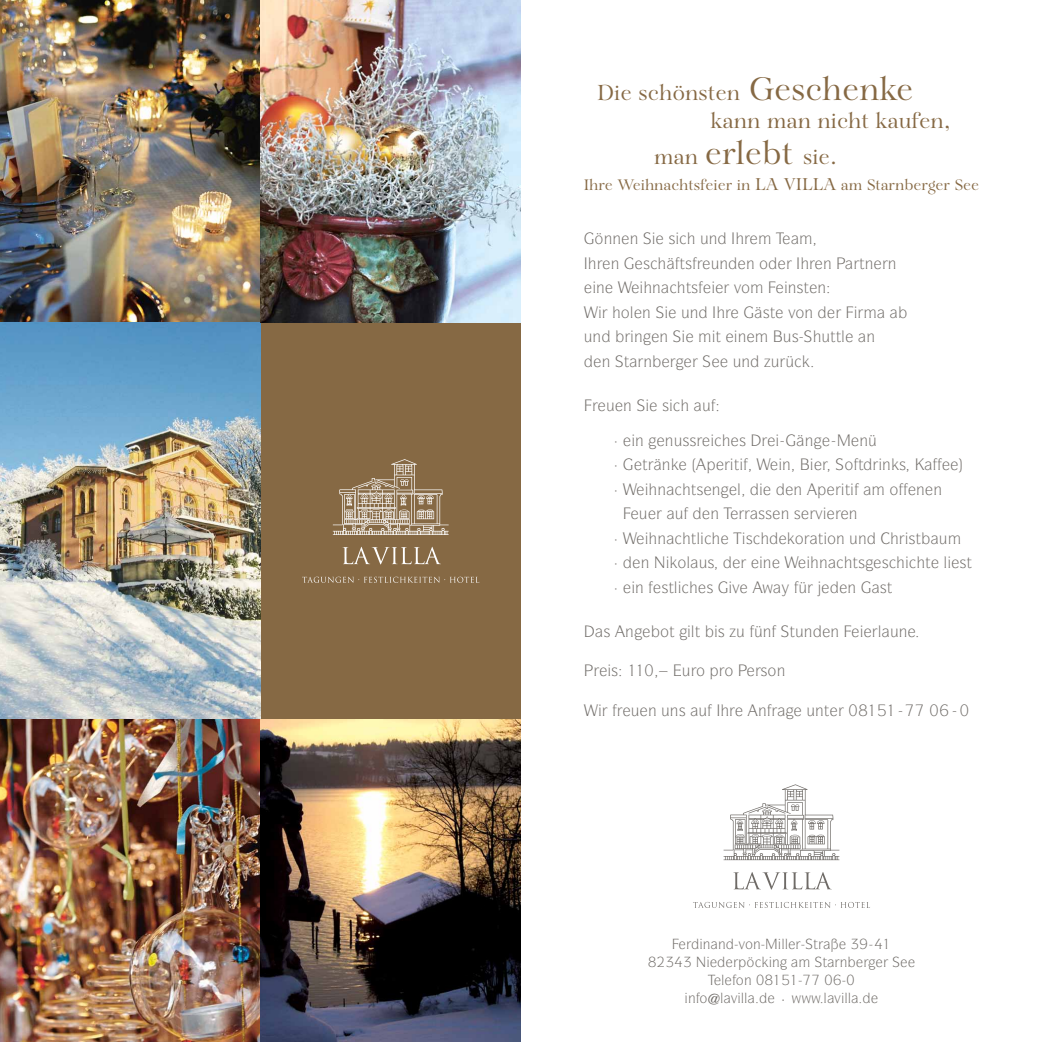
<style>
.page{position:relative;width:1042px;height:1042px;background:#fff}
.page>*{position:absolute;margin:0;border:0;box-sizing:border-box;transform-origin:0 0}
.t1{font:22.22px/28px "Aria Pro";color:#866944}
.t2{font:15.75px "Itc Symbol";color:#6f6b67}
.t3{font:300 15.75px "Futura";color:#6f6b67}
.t4{font:15.58px "Aria Pro";color:#866944}
.t5{font:14px "Itc Symbol";color:#6f6b67}
.s1{font-size:33.43px}
.s2{font-size:17.5px}
</style>
<div class="page">
<img style="left:0;top:0;width:260px;height:1042px">
<div style="left:260px;top:322px;width:261px;height:397px;background:#866944"></div>
<img style="left:260px;top:719px;width:261px;height:323px">
<svg style="left:333px;top:459px;width:116px;height:76px"></svg>
<svg style="left:343px;top:547px;width:98px;height:17px"></svg>
<svg style="left:302px;top:577px;width:177px;height:6px"></svg>
<img style="left:260px;top:0;width:261px;height:322px">
<svg style="left:723px;top:784px;width:116px;height:76px"></svg>
<svg style="left:733px;top:872px;width:98px;height:17px"></svg>
<svg style="left:693px;top:902px;width:177px;height:6px"></svg>
<h1 class="t1" style="left:710px;top:80px;width:242px;text-indent:-113px">Die schönsten <span class="s1">Geschenke </span>kann man nicht kaufen,</h1>
<h1 class="t1" style="left:654px;top:144px;width:184px">man <span class="s1">erlebt</span> sie.</h1>
<p class="t4" style="left:584px;top:176px;width:397px">Ihre Weihnachtsfeier in <span class="s2">LA VILLA</span> am Starnberger See</p>
<p class="t2" style="left:604px;top:229px;width:36px">■■ ■</p>
<p class="t2" style="left:668px;top:229px;width:51px">▲ ◆■</p>
<p class="t2" style="left:679px;top:253px;width:90px">▼▲ ◆■ ■ □</p>
<p class="t2" style="left:823px;top:253px;width:75px">■ ▼■ ■</p>
<p class="t2" style="left:596px;top:278px;width:10px">■</p>
<p class="t2" style="left:652px;top:278px;width:48px">■ ▼▲</p>
<p class="t2" style="left:788px;top:278px;width:40px">■▲▼ ■</p>
<p class="t2" style="left:621px;top:302px;width:32px">□● ■</p>
<p class="t2" style="left:763px;top:302px;width:52px">▲▼ ❖□■</p>
<p class="t2" style="left:821px;top:327px;width:25px">◆▼▼●</p>
<p class="t2" style="left:866px;top:327px;width:10px">■</p>
<p class="t2" style="left:602px;top:351px;width:52px">■ ▼ ■</p>
<p class="t3" style="left:613px;top:430px;width:32px">· ■</p>
<p class="t2" style="left:665px;top:430px;width:33px">■◆▲▲</p>
<p class="t2" style="left:805px;top:430px;width:10px">■</p>
<p class="t3" style="left:613px;top:454px;width:59px">· ▼ ■</p>
<p class="t2" style="left:782px;top:455px;width:10px">■</p>
<p class="t2" style="left:844px;top:455px;width:63px">□▼ ■▲</p>
<p class="t3" style="left:613px;top:479px;width:6px">·</p>
<p class="t2" style="left:657px;top:479px;width:85px">■ ▼▲■ ●</p>
<p class="t2" style="left:793px;top:479px;width:10px">■</p>
<p class="t2" style="left:889px;top:479px;width:54px">□ ■■</p>
<p class="t2" style="left:710px;top:504px;width:10px">■</p>
<p class="t2" style="left:758px;top:504px;width:66px">▲▲■ ▲ ❖</p>
<p class="t2" style="left:849px;top:504px;width:10px">■</p>
<p class="t3" style="left:613px;top:528px;width:6px">·</p>
<p class="t2" style="left:657px;top:528px;width:44px">■ ▼●</p>
<p class="t2" style="left:795px;top:528px;width:74px">□ ▼□■ ◆■</p>
<p class="t2" style="left:908px;top:528px;width:41px">▲▼ ◆</p>
<p class="t3" style="left:613px;top:552px;width:37px">· ■</p>
<p class="t2" style="left:677px;top:553px;width:39px">□● ◆▲</p>
<p class="t2" style="left:763px;top:553px;width:10px">■</p>
<p class="t2" style="left:819px;top:553px;width:71px">■ ▼▲▲</p>
<p class="t2" style="left:925px;top:553px;width:48px">▼ ● ▲▼</p>
<p class="t3" style="left:613px;top:577px;width:66px">· ■ ▲▼●</p>
<p class="t2" style="left:847px;top:577px;width:46px">■ ▲▼</p>
<p class="t2" style="left:660px;top:622px;width:181px">□▼ ●▼ ▲ ◆ ✓■ ▼◆■ ■</p>
<p class="t2" style="left:878px;top:622px;width:31px">● ◆■</p>
<p class="t2" style="left:682px;top:661px;width:53px">◆ □ □</p>
<p class="t2" style="left:760px;top:661px;width:26px">▲□■</p>
<p class="t2" style="left:631px;top:700px;width:78px">◆ ■ ◆■▲ ◆</p>
<p class="t2" style="left:758px;top:700px;width:10px">■</p>
<p class="t2" style="left:806px;top:700px;width:25px">◆■▼</p>
<p class="t5" style="left:703px;top:935px;width:60px">■ ■ ❖□■</p>
<p class="t5" style="left:813px;top:935px;width:71px">▼ ✓ ✔</p>
<p class="t5" style="left:665px;top:953px;width:28px">✓✔✓</p>
<p class="t5" style="left:772px;top:953px;width:9px">■</p>
<p class="t5" style="left:721px;top:971px;width:32px">● □■</p>
<p class="t5" style="left:688px;top:989px;width:61px">■□ ● ❖●●</p>
<p class="t5" style="left:779px;top:991px;width:10px">•</p>
<p class="t5" style="left:823px;top:989px;width:29px">● ❖●●</p>
</div>
